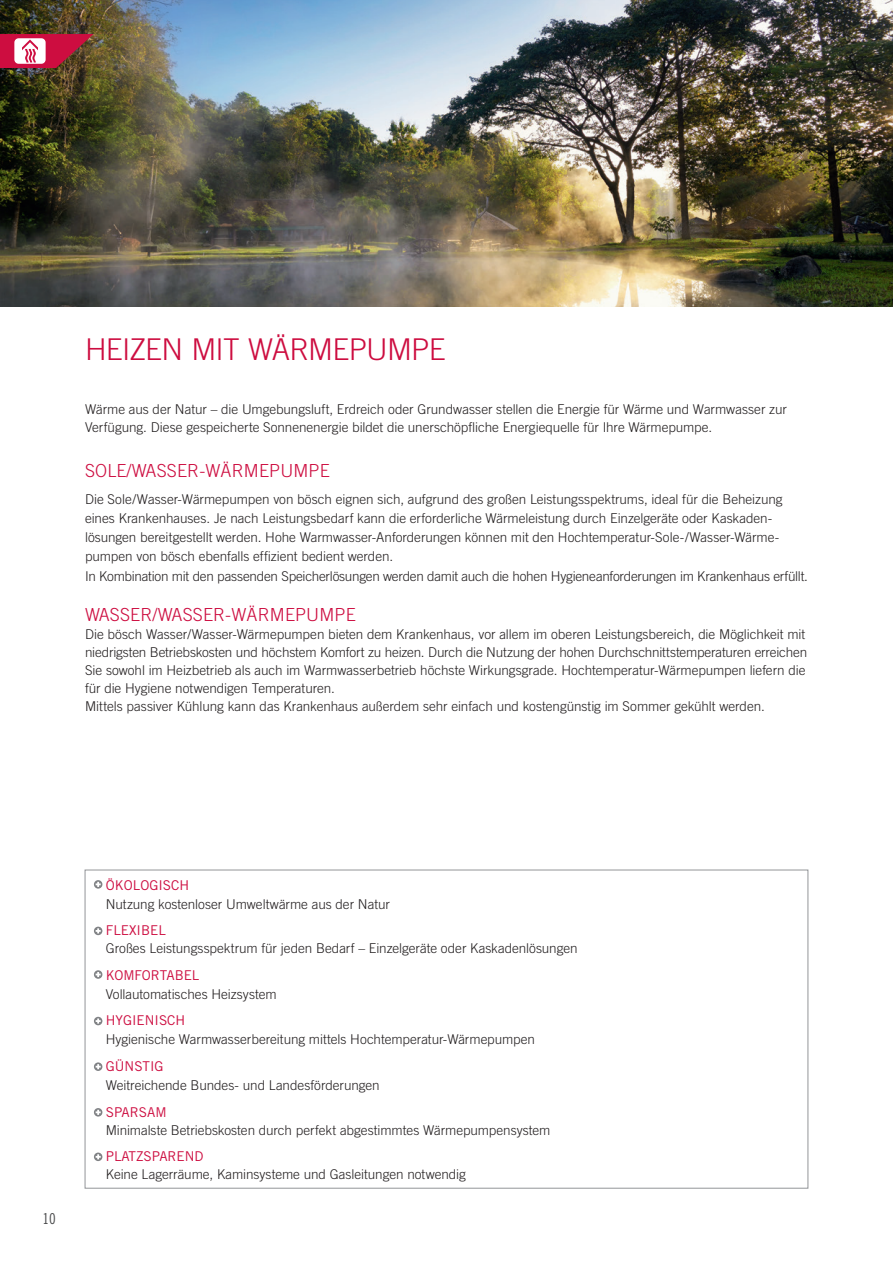
<style>
.page{position:relative;width:893px;height:1263px;background:#fff}
.page>*{position:absolute;margin:0;border:0;box-sizing:border-box;transform-origin:0 0}
.t1{font:300 30px "Trade Gothic";letter-spacing:-.025em;color:#cd0d40}
.t2{font:300 18px "Trade Gothic";letter-spacing:.01em;color:#cd0d40}
.t3{font:15px "Trade Gothic Cond Eighteen";color:#4b4c4d}
.t4{font:300 13.5px/18px "Trade Gothic";letter-spacing:-.005em;color:#231f20}
.t5{font:13.5px "Trade Gothic";color:#cd0d40}
</style>
<div class="page">
<img style="left:0;top:0;width:893px;height:307px">
<svg style="left:94px;top:880px;width:8px;height:9px"></svg>
<svg style="left:96px;top:882px;width:5px;height:5px"></svg>
<svg style="left:94px;top:927px;width:8px;height:8px"></svg>
<svg style="left:96px;top:928px;width:5px;height:5px"></svg>
<svg style="left:94px;top:970px;width:8px;height:9px"></svg>
<svg style="left:96px;top:972px;width:5px;height:5px"></svg>
<svg style="left:94px;top:1017px;width:8px;height:8px"></svg>
<svg style="left:96px;top:1018px;width:5px;height:5px"></svg>
<svg style="left:94px;top:1062px;width:8px;height:9px"></svg>
<svg style="left:96px;top:1064px;width:5px;height:5px"></svg>
<svg style="left:94px;top:1108px;width:8px;height:8px"></svg>
<svg style="left:96px;top:1110px;width:5px;height:5px"></svg>
<svg style="left:94px;top:1152px;width:8px;height:9px"></svg>
<svg style="left:96px;top:1154px;width:5px;height:5px"></svg>
<img style="left:0;top:0;width:1px;height:306px">
<svg style="left:0;top:34px;width:94px;height:34px"></svg>
<svg style="left:892px;top:0;width:1px;height:306px"></svg>
<h1 class="t1" style="left:85px;top:332px;width:362px">HEIZEN MIT WÄRMEPUMPE</h1>
<p class="t4" style="left:85px;top:400px;width:703px">Wärme aus der Natur – die Umgebungsluft, Erdreich oder Grundwasser stellen die Energie für Wärme und Warmwasser zur<br>Verfügung. Diese gespeicherte Sonnenenergie bildet die unerschöpfliche Energiequelle für Ihre Wärmepumpe.</p>
<h2 class="t2" style="left:85px;top:460px;width:246px">SOLE/WASSER-WÄRMEPUMPE</h2>
<p class="t4" style="left:85px;top:489px;width:724px;line-height:19.2px">Die Sole/Wasser-Wärmepumpen von bösch eignen sich, aufgrund des großen Leistungsspektrums, ideal für die Beheizung eines Krankenhauses. Je nach Leistungsbedarf kann die erforderliche Wärmeleistung durch Einzelgeräte oder Kaskaden&shy;lösungen bereitgestellt werden. Hohe Warmwasser-Anforderungen können mit den Hochtemperatur-Sole-/Wasser-Wärme&shy;pumpen von bösch ebenfalls effizient bedient werden.<br>In Kombination mit den passenden Speicherlösungen werden damit auch die hohen Hygieneanforderungen im Krankenhaus erfüllt.</p>
<h2 class="t2" style="left:85px;top:604px;width:272px">WASSER/WASSER-WÄRMEPUMPE</h2>
<p class="t4" style="left:85px;top:625px;width:724px">Die bösch Wasser/Wasser-Wärmepumpen bieten dem Krankenhaus, vor allem im oberen Leistungsbereich, die Möglichkeit mit niedrigsten Betriebskosten und höchstem Komfort zu heizen. Durch die Nutzung der hohen Durchschnittstemperaturen erreichen Sie sowohl im Heizbetrieb als auch im Warmwasserbetrieb höchste Wirkungsgrade. Hochtemperatur-Wärmepumpen liefern die für die Hygiene notwendigen Temperaturen.<br>Mittels passiver Kühlung kann das Krankenhaus außerdem sehr einfach und kostengünstig im Sommer gekühlt werden.</p>
<p class="t3" style="left:43px;top:1209px;width:15px">10</p>
<p class="t5" style="left:106px;top:876px;width:85px">ÖKOLOGISCH</p>
<p class="t4" style="left:106px;top:895px;width:286px">Nutzung kostenloser Umweltwärme aus der Natur</p>
<p class="t5" style="left:106px;top:922px;width:62px">FLEXIBEL</p>
<p class="t4" style="left:106px;top:939px;width:473px">Großes Leistungsspektrum für jeden Bedarf – Einzelgeräte oder Kaskadenlösungen</p>
<p class="t5" style="left:106px;top:967px;width:95px">KOMFORTABEL</p>
<p class="t4" style="left:106px;top:985px;width:172px">Vollautomatisches Heizsystem</p>
<p class="t5" style="left:106px;top:1012px;width:81px">HYGIENISCH</p>
<p class="t4" style="left:106px;top:1030px;width:431px">Hygienische Warmwasserbereitung mittels Hochtemperatur-Wärmepumpen</p>
<p class="t5" style="left:106px;top:1058px;width:59px">GÜNSTIG</p>
<p class="t4" style="left:106px;top:1076px;width:275px">Weitreichende Bundes- und Landesförderungen</p>
<p class="t5" style="left:106px;top:1103px;width:62px">SPARSAM</p>
<p class="t4" style="left:106px;top:1120px;width:446px">Minimalste Betriebskosten durch perfekt abgestimmtes Wärmepumpensystem</p>
<p class="t5" style="left:106px;top:1148px;width:99px">PLATZSPAREND</p>
<p class="t4" style="left:106px;top:1165px;width:362px">Keine Lagerräume, Kaminsysteme und Gasleitungen notwendig</p>
</div>
